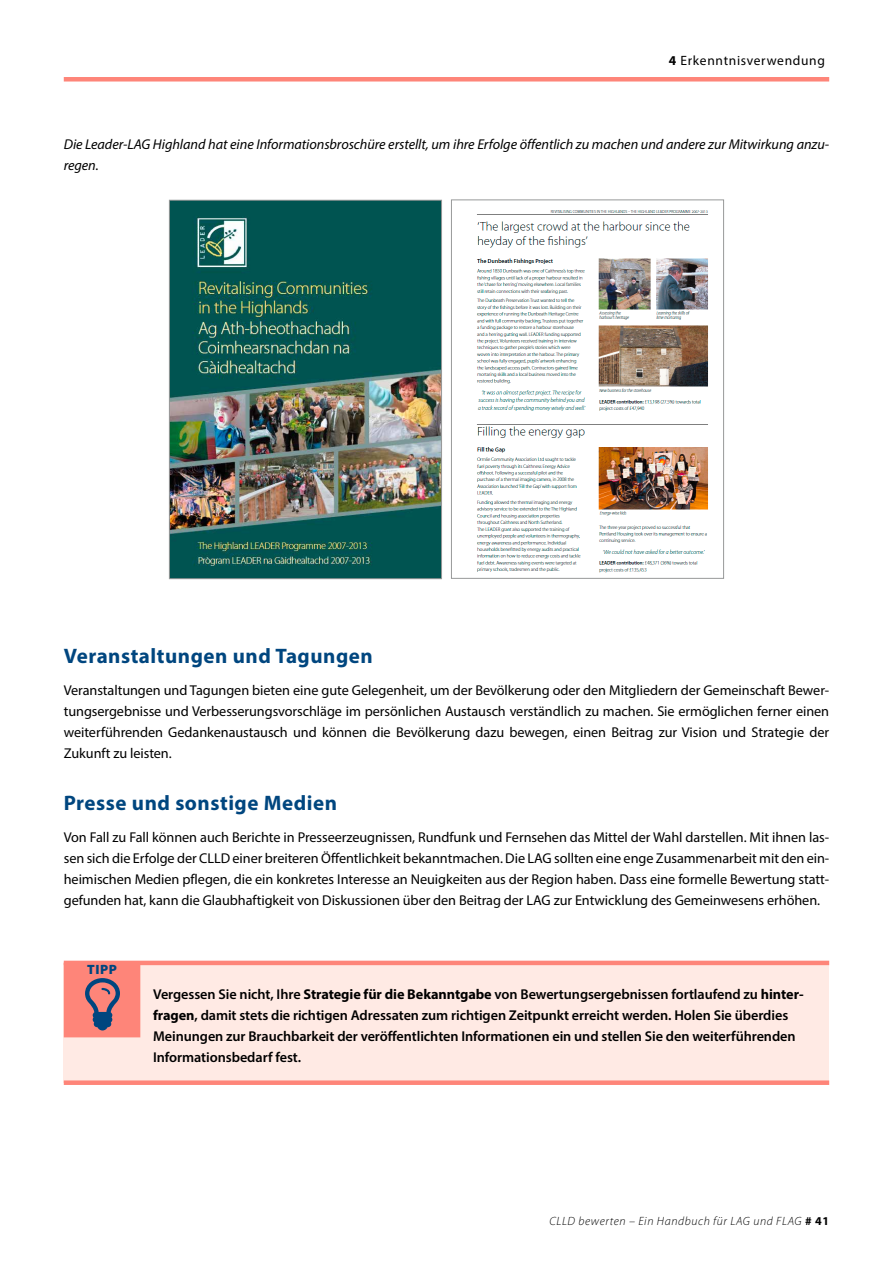
<style>
.page{position:relative;width:893px;height:1263px;background:#fff}
.page>*{position:absolute;margin:0;border:0;box-sizing:border-box;transform-origin:0 0}
.t1{font:700 21px "Myriad Pro";letter-spacing:.025em;color:#00467f}
.t2{font:14.25px/21px "Myriad Pro";letter-spacing:-.005em;color:#000;text-align:justify}
.t3{font:600 14.25px/21px "Myriad Pro";letter-spacing:-.005em;color:#000}
.t4{font:italic 14.25px/21px "Myriad Pro";letter-spacing:-.005em;color:#000}
.t5{font:13.5px "Myriad Pro";letter-spacing:.05em;color:#000}
.t6{font:900 13.5px "Myriad Pro";color:#00467f}
.t7{font:italic 300 12px "Myriad Pro";letter-spacing:.05em;color:#000}
.s1{font-weight:700}
.s2{font-weight:700;font-style:normal}
</style>
<div class="page">
<div style="left:64px;top:77px;width:765px;height:5px;background:#fe8579"></div>
<div style="left:64px;top:963px;width:765px;height:120px;background:#ffeae4"></div>
<div style="left:64px;top:1080px;width:765px;height:5px;background:#fe8579"></div>
<hr style="left:64px;top:961px;width:765px;height:4px;background:#fe8579">
<div style="left:64px;top:962px;width:76px;height:75px;background:#fe8579"></div>
<img style="left:171px;top:202px;width:269px;height:375px">
<div style="left:169px;top:200px;width:273px;height:379px;border:1px solid #989999"></div>
<img style="left:477px;top:210px;width:231px;height:363px">
<div style="left:451px;top:199px;width:273px;height:380px;border:1px solid #989999"></div>
<p class="t5" style="left:669px;top:52px;width:158px"><span class="s1">4</span> Erkenntnisverwendung</p>
<p class="t4" style="left:64px;top:133px;width:767px">Die Leader-LAG Highland hat eine Informationsbroschüre erstellt, um ihre Erfolge öffentlich zu machen und andere zur Mitwirkung anzu&shy;regen.</p>
<h1 class="t1" style="left:64px;top:642px;width:310px">Veranstaltungen und Tagungen</h1>
<p class="t2" style="left:64px;top:679px;width:767px">Veranstaltungen und Tagungen bieten eine gute Gelegenheit, um der Bevölkerung oder den Mitgliedern der Gemeinschaft Bewer&shy;tungsergebnisse und Verbesserungsvorschläge im persönlichen Austausch verständlich zu machen. Sie ermöglichen ferner einen weiterführenden Gedankenaustausch und können die Bevölkerung dazu bewegen, einen Beitrag zur Vision und Strategie der Zukunft zu leisten.</p>
<h1 class="t1" style="left:64px;top:789px;width:275px">Presse und sonstige Medien</h1>
<p class="t2" style="left:64px;top:826px;width:767px">Von Fall zu Fall können auch Berichte in Presseerzeugnissen, Rundfunk und Fernsehen das Mittel der Wahl darstellen. Mit ihnen las&shy;sen sich die Erfolge der CLLD einer breiteren Öffentlichkeit bekanntmachen. Die LAG sollten eine enge Zusammenarbeit mit den ein&shy;heimischen Medien pflegen, die ein konkretes Interesse an Neuigkeiten aus der Region haben. Dass eine formelle Bewertung statt&shy;gefunden hat, kann die Glaubhaftigkeit von Diskussionen über den Beitrag der LAG zur Entwicklung des Gemeinwesens erhöhen.</p>
<p class="t6" style="left:87px;top:961px;width:31px">TIPP</p>
<p class="t3" style="left:153px;top:983px;width:652px">Vergessen Sie nicht, Ihre <span class="s1">Strategie für die Bekanntgabe</span> von Bewertungsergebnissen fortlaufend zu <span class="s1">hinter&shy;fragen</span>, damit stets die richtigen Adressaten zum richtigen Zeitpunkt erreicht werden. Holen Sie überdies Meinungen zur Brauchbarkeit der veröffentlichten Informationen ein und stellen Sie den weiterführenden Informationsbedarf fest.</p>
<p class="t7" style="left:549px;top:1214px;width:281px">CLLD bewerten – Ein Handbuch für LAG und FLAG <span class="s2"># 41</span></p>
</div>
